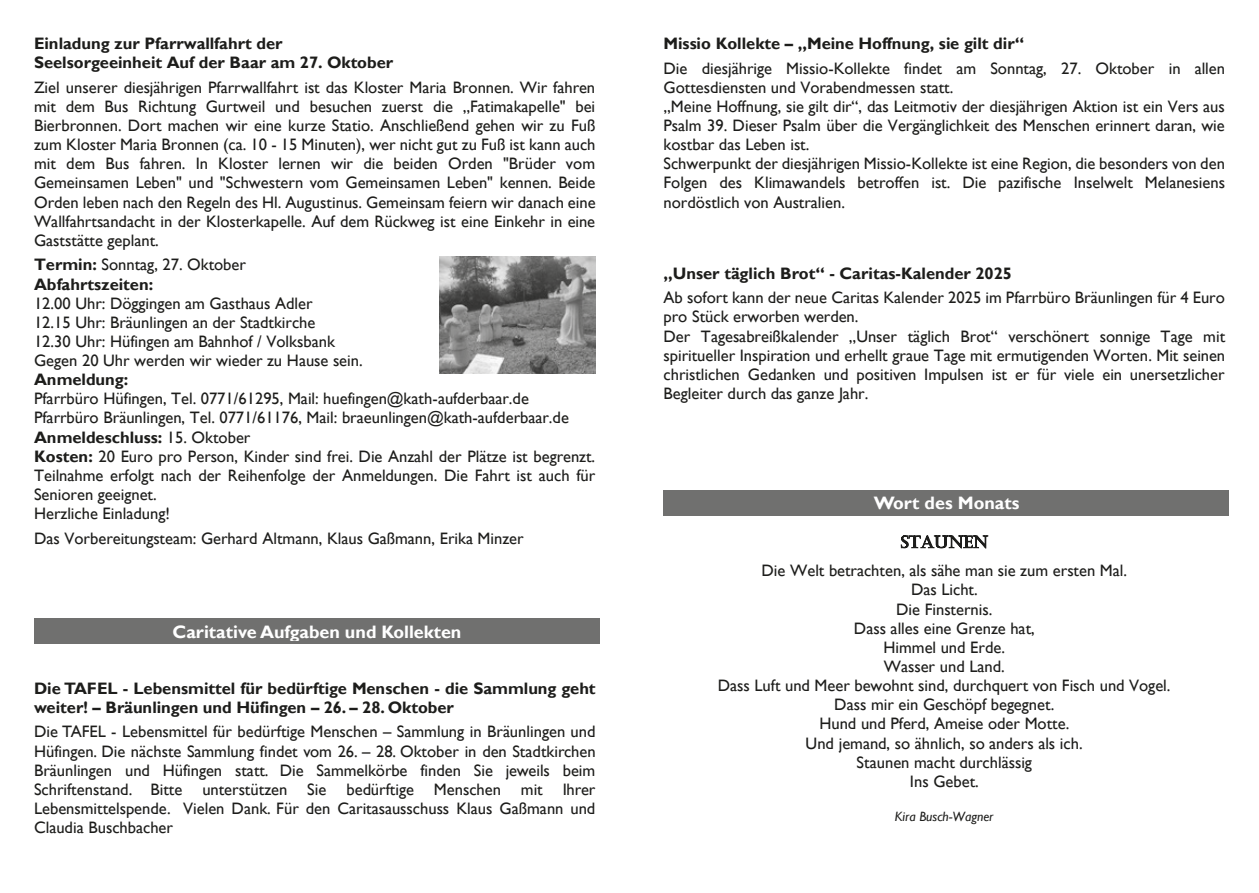
<style>
.page{position:relative;width:1259px;height:893px;background:#fff}
.page>*{position:absolute;margin:0;border:0;box-sizing:border-box;transform-origin:0 0}
.t1{font:700 18px "Gill Sans";color:#fff}
.t2{font:16.5px/19.2px "Gill Sans";color:#1d1d1b}
.t3{font:700 16.5px/19px "Gill Sans";color:#1d1d1b}
.t4{font:16.5px "Castellar";color:#1d1d1b}
.t5{font:italic 13.5px "Gill Sans";color:#1d1d1b}
.s1{font-weight:400}
.s2{font-weight:700}
</style>
<div class="page">
<div style="left:665px;top:492px;width:562px;height:21px;background:#70706f"></div>
<hr style="left:663px;top:490px;width:566px;height:2px;background:#70706f">
<hr style="left:663px;top:513px;width:566px;height:2px;background:#70706f">
<div style="left:36px;top:621px;width:562px;height:21px;background:#70706f"></div>
<hr style="left:34px;top:619px;width:566px;height:2px;background:#70706f">
<hr style="left:34px;top:642px;width:566px;height:2px;background:#70706f">
<img style="left:440px;top:257px;width:155px;height:116px">
<p class="t3" style="left:34px;top:35px;width:361px">Einladung zur Pfarrwallfahrt der<br>Seelsorgeeinheit Auf der Baar am 27. Oktober</p>
<p class="t2" style="left:34px;top:78px;width:563px;text-align:justify">Ziel unserer diesjährigen Pfarrwallfahrt ist das Kloster Maria Bronnen. Wir fahren mit dem Bus Richtung Gurtweil und besuchen zuerst die „Fatimakapelle" bei Bierbronnen. Dort machen wir eine kurze Statio. Anschließend gehen wir zu Fuß zum Kloster Maria Bronnen (ca. 10 - 15 Minuten), wer nicht gut zu Fuß ist kann auch mit dem Bus fahren. In Kloster lernen wir die beiden Orden "Brüder vom Gemeinsamen Leben" und "Schwestern vom Gemeinsamen Leben" kennen. Beide Orden leben nach den Regeln des Hl. Augustinus. Gemeinsam feiern wir danach eine Wallfahrtsandacht in der Klosterkapelle. Auf dem Rückweg ist eine Einkehr in eine Gaststätte geplant.</p>
<p class="t3" style="left:34px;top:255px;width:213px">Termin: <span class="s1">Sonntag, 27. Oktober<br></span>Abfahrtszeiten:</p>
<p class="t2" style="left:34px;top:294px;width:330px">12.00 Uhr: Döggingen am Gasthaus Adler<br>12.15 Uhr: Bräunlingen an der Stadtkirche<br>12.30 Uhr: Hüfingen am Bahnhof / Volksbank Gegen 20 Uhr werden wir wieder zu Hause sein.</p>
<p class="t3" style="left:34px;top:370px;width:96px">Anmeldung:</p>
<p class="t2" style="left:34px;top:390px;width:563px">Pfarrbüro Hüfingen, Tel. 0771/61295, Mail: huefingen@kath-aufderbaar.de Pfarrbüro Bräunlingen, Tel. 0771/61176, Mail: braeunlingen@kath-aufderbaar.de <span class="s2">Anmeldeschluss:</span> 15. Oktober<br><span class="s2">Kosten:</span> 20 Euro pro Person, Kinder sind frei. Die Anzahl der Plätze ist begrenzt.<br>Teilnahme erfolgt nach der Reihenfolge der Anmeldungen. Die Fahrt ist auch für Senioren geeignet.<br>Herzliche Einladung!</p>
<p class="t2" style="left:34px;top:529px;width:491px">Das Vorbereitungsteam: Gerhard Altmann, Klaus Gaßmann, Erika Minzer</p>
<p class="t1" style="left:172px;top:621px;width:290px">Caritative Aufgaben und Kollekten</p>
<p class="t3" style="left:34px;top:679px;width:563px">Die TAFEL - Lebensmittel für bedürftige Menschen - die Sammlung geht weiter! – Bräunlingen und Hüfingen – 26. – 28. Oktober</p>
<p class="t2" style="left:34px;top:722px;width:563px;text-align:justify">Die TAFEL - Lebensmittel für bedürftige Menschen – Sammlung in Bräunlingen und Hüfingen. Die nächste Sammlung findet vom 26. – 28. Oktober in den Stadtkirchen Bräunlingen und Hüfingen statt. Die Sammelkörbe finden Sie jeweils beim Schriftenstand. Bitte unterstützen Sie bedürftige Menschen mit Ihrer Lebensmittelspende. Vielen Dank. Für den Caritasausschuss Klaus Gaßmann und Claudia Buschbacher</p>
<p class="t3" style="left:663px;top:35px;width:362px">Missio Kollekte – „Meine Hoffnung, sie gilt dir“</p>
<p class="t2" style="left:663px;top:59px;width:563px">Die diesjährige Missio-Kollekte findet am Sonntag, 27. Oktober in allen Gottesdiensten und Vorabendmessen statt.<br>„Meine Hoffnung, sie gilt dir“, das Leitmotiv der diesjährigen Aktion ist ein Vers aus Psalm 39. Dieser Psalm über die Vergänglichkeit des Menschen erinnert daran, wie kostbar das Leben ist.<br>Schwerpunkt der diesjährigen Missio-Kollekte ist eine Region, die besonders von den Folgen des Klimawandels betroffen ist. Die pazifische Inselwelt Melanesiens nordöstlich von Australien.</p>
<p class="t3" style="left:663px;top:264px;width:350px">„Unser täglich Brot“ - Caritas-Kalender 2025</p>
<p class="t2" style="left:663px;top:289px;width:563px">Ab sofort kann der neue Caritas Kalender 2025 im Pfarrbüro Bräunlingen für 4 Euro pro Stück erworben werden.<br>Der Tagesabreißkalender „Unser täglich Brot“ verschönert sonnige Tage mit spiritueller Inspiration und erhellt graue Tage mit ermutigenden Worten. Mit seinen christlichen Gedanken und positiven Impulsen ist er für viele ein unersetzlicher Begleiter durch das ganze Jahr.</p>
<p class="t1" style="left:873px;top:492px;width:147px">Wort des Monats</p>
<p class="t4" style="left:900px;top:533px;width:89px">STAUNEN</p>
<p class="t2" style="left:718px;top:561px;width:454px;text-align:center">Die Welt betrachten, als sähe man sie zum ersten Mal.<br>Das Licht.<br>Die Finsternis.<br>Dass alles eine Grenze hat,<br>Himmel und Erde.<br>Wasser und Land.<br>Dass Luft und Meer bewohnt sind, durchquert von Fisch und Vogel.<br>Dass mir ein Geschöpf begegnet.<br>Hund und Pferd, Ameise oder Motte.<br>Und jemand, so ähnlich, so anders als ich.<br>Staunen macht durchlässig<br>Ins Gebet.</p>
<p class="t5" style="left:895px;top:808px;width:100px">Kira Busch-Wagner</p>
</div>
